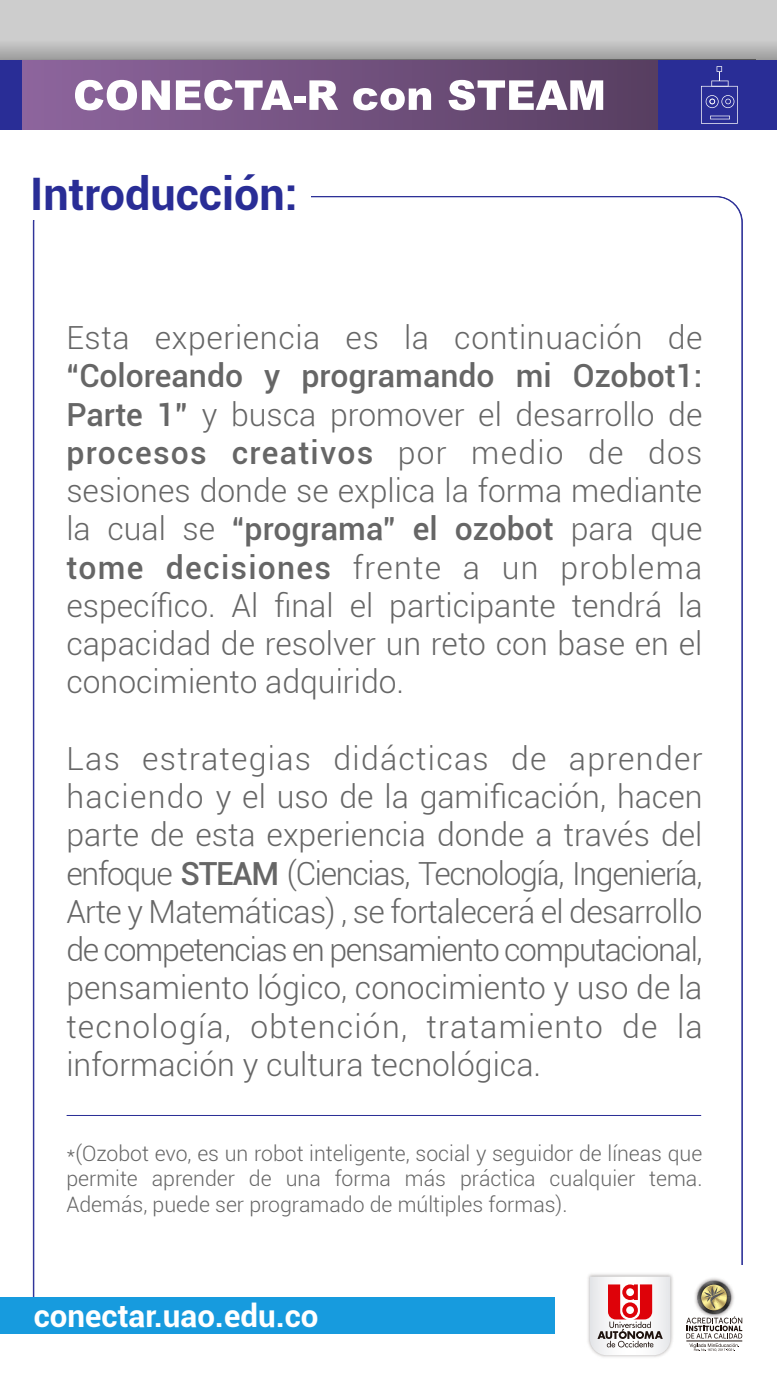
<style>
.page{position:relative;width:777px;height:1380px;background:#fff}
.page>*{position:absolute;margin:0;border:0;box-sizing:border-box;transform-origin:0 0}
.t1{font:700 44.88px "Roboto";color:#292d96}
.t2{font:300 31.88px/38.2px "Roboto";color:#666;text-align:justify}
.t3{font:300 31.88px "Roboto";letter-spacing:.02em;color:#666}
.t4{font:700 31.25px "Roboto";color:#fff}
.t5{font:300 21.25px/25.5px "Roboto";color:#666;text-align:justify}
.s1{font-weight:500}
</style>
<div class="page">
<hr style="left:67px;top:1115px;width:634px;height:1px;background:#292d96">
<div style="left:0;top:0;width:776px;height:113px;background:#cdcdcd"></div>
<svg style="left:0;top:44px;width:776px;height:16px"></svg>
<svg style="left:22px;top:60px;width:636px;height:69px;background:#72517f"></svg>
<div style="left:658px;top:60px;width:118px;height:69px;background:#292d96"></div>
<div style="left:0;top:1298px;width:776px;height:36px;background:#179bde"></div>
<svg style="left:75px;top:80px;width:95px;height:30px;background:#cebfd4"></svg>
<svg style="left:176px;top:80px;width:117px;height:30px;background:#c4b5ca"></svg>
<div style="left:293px;top:96px;width:12px;height:6px;background:#fff"></div>
<svg style="left:309px;top:80px;width:29px;height:30px"></svg>
<svg style="left:353px;top:88px;width:78px;height:22px;background:#c7bbcc"></svg>
<svg style="left:448px;top:80px;width:155px;height:30px;background:#bfb3c3"></svg>
<div style="left:0;top:60px;width:22px;height:69px;background:#292d96"></div>
<div style="left:554px;top:1265px;width:222px;height:90px;background:#fff"></div>
<img style="left:588px;top:1274px;width:85px;height:83px">
<svg style="left:589px;top:1277px;width:81px;height:78px"></svg>
<img style="left:704px;top:1278px;width:21px;height:3px">
<svg style="left:686px;top:1281px;width:56px;height:71px"></svg>
<hr style="left:686px;top:1341px;width:56px;height:1px;background:#1e120d">
<svg style="left:701px;top:66px;width:36px;height:58px"></svg>
<h1 class="t1" style="left:30px;top:162px;width:268px">Introducción:</h1>
<p class="t3" style="left:66px;top:316px;width:637px">Esta experiencia es la continuación de</p>
<p class="t2" style="left:66px;top:356px;width:637px"><span class="s1">“Coloreando y programando mi Ozobot1:<br>Parte 1”</span> y busca promover el desarrollo de <span class="s1">procesos creativos</span> por medio de dos sesiones donde se explica la forma mediante la cual se <span class="s1">“programa” el ozobot</span> para que <span class="s1">tome decisiones</span> frente a un problema específico. Al final el participante tendrá la capacidad de resolver un reto con base en el conocimiento adquirido.</p>
<p class="t2" style="left:66px;top:738px;width:637px">Las estrategias didácticas de aprender haciendo y el uso de la gamificación, hacen parte de esta experiencia donde a través del enfoque <span class="s1">STEAM</span> (Ciencias, Tecnología, Ingeniería, Arte y Matemáticas) , se fortalecerá el desarrollo de competencias en pensamiento computacional, pensamiento lógico, conocimiento y uso de la tecnología, obtención, tratamiento de la información y cultura tecnológica.</p>
<p class="t5" style="left:66px;top:1140px;width:637px">*(Ozobot evo, es un robot inteligente, social y seguidor de líneas que permite aprender de una forma más práctica cualquier tema.<br>Además, puede ser programado de múltiples formas).</p>
<p class="t4" style="left:34px;top:1294px;width:286px">conectar.uao.edu.co</p>
</div>
